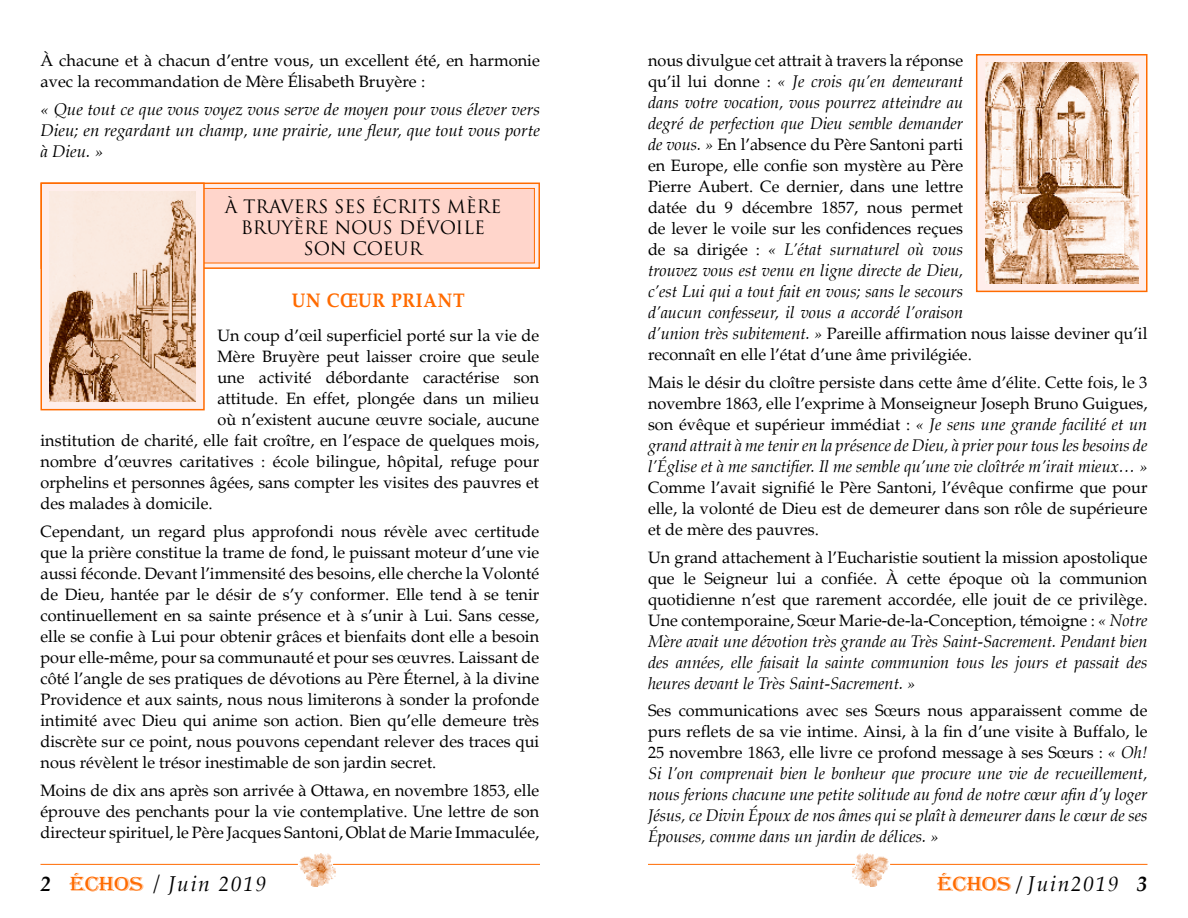
<style>
.page{position:relative;width:1188px;height:918px;background:#fff}
.page>*{position:absolute;margin:0;border:0;box-sizing:border-box;transform-origin:0 0}
.t1{font:italic 21px "Palatino";letter-spacing:.08em;color:#000}
.t2{font:700 19.5px "Palatino";letter-spacing:.04em;color:#ff6b00;scale:.9 1}
.t3{font:18px/21px "Trajan Pro";color:#000;text-align:center}
.t4{font:16.5px/21px "Palatino";color:#000;text-align:justify}
.t5{font:italic 16.5px/21px "Palatino";color:#000;text-align:justify}
.s1{font-style:italic}
.s2{font-style:normal}
.s3{font-family:"Palatino Linotype";font-weight:700}
.s4{font-family:"Algerian D";font-style:normal;color:#ff6b00}
.s5{font-family:"Palatino Linotype";font-style:normal}
</style>
<div class="page">
<hr style="left:40px;top:864px;width:500px;height:1px;background:#ff6b00">
<hr style="left:648px;top:864px;width:500px;height:1px;background:#ff6b00">
<img style="left:852px;top:853px;width:38px;height:34px">
<img style="left:298px;top:853px;width:38px;height:34px">
<svg style="left:205px;top:183px;width:335px;height:86px;background:#ffc8a7"></svg>
<div style="left:50px;top:188px;width:485px;height:75px;background:#ffd5cb;border:1px solid #ff6b00"></div>
<div style="left:40px;top:182px;width:165px;height:228px;background:#ffeeeb;border:2px solid #ff6b00"></div>
<img style="left:50px;top:191px;width:146px;height:211px">
<div style="left:976px;top:54px;width:172px;height:238px;background:#ffeeeb;border:2px solid #ff6b00"></div>
<img style="left:985px;top:63px;width:153px;height:220px">
<p class="t4" style="left:40px;top:50px;width:501px">À chacune et à chacun d’entre vous, un excellent été, en harmonie avec la recommandation de Mère Élisabeth Bruyère :</p>
<p class="t5" style="left:40px;top:99px;width:501px">« Que tout ce que vous voyez vous serve de moyen pour vous élever vers Dieu; en regardant un champ, une prairie, une fleur, que tout vous porte à Dieu. »</p>
<p class="t3" style="left:225px;top:195px;width:278px">À TRAVERS SES ÉCRITS MÈRE<br>BRUYÈRE NOUS DÉVOILE<br>SON COEUR</p>
<p class="t2" style="left:292px;top:289px;width:194px">UN CŒUR PRIANT</p>
<p class="t4" style="left:217px;top:325px;width:323px">Un coup d’œil superficiel porté sur la vie de</p>
<p class="t4" style="left:217px;top:346px;width:323px">Mère Bruyère peut laisser croire que seule</p>
<p class="t4" style="left:217px;top:368px;width:323px">une activité débordante caractérise son</p>
<p class="t4" style="left:217px;top:389px;width:323px">attitude. En effet, plongée dans un milieu</p>
<p class="t4" style="left:217px;top:410px;width:323px">où n’existent aucune œuvre sociale, aucune</p>
<p class="t4" style="left:41px;top:431px;width:500px">institution de charité, elle fait croître, en l’espace de quelques mois,</p>
<p class="t4" style="left:41px;top:452px;width:500px">nombre d’œuvres caritatives : école bilingue, hôpital, refuge pour</p>
<p class="t4" style="left:41px;top:473px;width:500px">orphelins et personnes âgées, sans compter les visites des pauvres et</p>
<p class="t4" style="left:41px;top:494px;width:174px">des malades à domicile.</p>
<p class="t4" style="left:41px;top:521px;width:500px">Cependant, un regard plus approfondi nous révèle avec certitude que la prière constitue la trame de fond, le puissant moteur d’une vie aussi féconde. Devant l’immensité des besoins, elle cherche la Volonté de Dieu, hantée par le désir de s’y conformer. Elle tend à se tenir continuellement en sa sainte présence et à s’unir à Lui. Sans cesse, elle se confie à Lui pour obtenir grâces et bienfaits dont elle a besoin pour elle-même, pour sa communauté et pour ses œuvres. Laissant de côté l’angle de ses pratiques de dévotions au Père Éternel, à la divine Providence et aux saints, nous nous limiterons à sonder la profonde intimité avec Dieu qui anime son action. Bien qu’elle demeure très discrète sur ce point, nous pouvons cependant relever des traces qui nous révèlent le trésor inestimable de son jardin secret.</p>
<p class="t4" style="left:41px;top:780px;width:500px">Moins de dix ans après son arrivée à Ottawa, en novembre 1853, elle éprouve des penchants pour la vie contemplative. Une lettre de son directeur spirituel, le Père Jacques Santoni, Oblat de Marie Immaculée,</p>
<p class="t4" style="left:648px;top:50px;width:501px;text-align:left">nous divulgue cet attrait à travers la réponse<br>qu’il lui donne : <span class="s1">« Je crois qu’en demeurant<br>dans votre vocation, vous pourrez atteindre au<br>degré de perfection que Dieu semble demander<br>de vous. »</span> En l’absence du Père Santoni parti<br>en Europe, elle confie son mystère au Père<br>Pierre Aubert. Ce dernier, dans une lettre<br>datée du 9 décembre 1857, nous permet<br>de lever le voile sur les confidences reçues<br>de sa dirigée : <span class="s1">« L’état surnaturel où vous<br>trouvez vous est venu en ligne directe de Dieu,<br>c’est Lui qui a tout fait en vous; sans le secours<br>d’aucun confesseur, il vous a accordé l’oraison<br>d’union très subitement. »</span> Pareille affirmation nous laisse deviner qu’il reconnaît en elle l’état d’une âme privilégiée.</p>
<p class="t4" style="left:648px;top:372px;width:501px">Mais le désir du cloître persiste dans cette âme d’élite. Cette fois, le 3 novembre 1863, elle l’exprime à Monseigneur Joseph Bruno Guigues, son évêque et supérieur immédiat : <span class="s1">« Je sens une grande facilité et un grand attrait à me tenir en la présence de Dieu, à prier pour tous les besoins de l’Église et à me sanctifier. Il me semble qu’une vie cloîtrée m’irait mieux… » </span>Comme l’avait signifié le Père Santoni, l’évêque confirme que pour elle, la volonté de Dieu est de demeurer dans son rôle de supérieure et de mère des pauvres.</p>
<p class="t4" style="left:648px;top:547px;width:501px">Un grand attachement à l’Eucharistie soutient la mission apostolique que le Seigneur lui a confiée. À cette époque où la communion quotidienne n’est que rarement accordée, elle jouit de ce privilège.<br>Une contemporaine, Sœur Marie-de-la-Conception, témoigne : <span class="s1">« Notre Mère avait une dévotion très grande au Très Saint-Sacrement. Pendant bien des années, elle faisait la sainte communion tous les jours et passait des heures devant le Très Saint-Sacrement. »</span></p>
<p class="t5" style="left:648px;top:700px;width:501px"><span class="s2">Ses communications avec ses Sœurs nous apparaissent comme de purs reflets de sa vie intime. Ainsi, à la fin d’une visite à Buffalo, le 25 novembre 1863, elle livre ce profond message à ses Sœurs :</span> « Oh!<br>Si l’on comprenait bien le bonheur que procure une vie de recueillement, nous ferions chacune une petite solitude au fond de notre cœur afin d’y loger Jésus, ce Divin Époux de nos âmes qui se plaît à demeurer dans le cœur de ses Épouses, comme dans un jardin de délices. »</p>
<p class="t1" style="left:40px;top:867px;width:227px"><span class="s3">2</span> <span class="s4">ÉCHOS</span> / Juin 2019</p>
<p class="t1" style="left:937px;top:867px;width:212px"><span class="s4">ÉCHOS</span> <span class="s5">/</span> Juin2019 <span class="s3">3</span></p>
</div>
